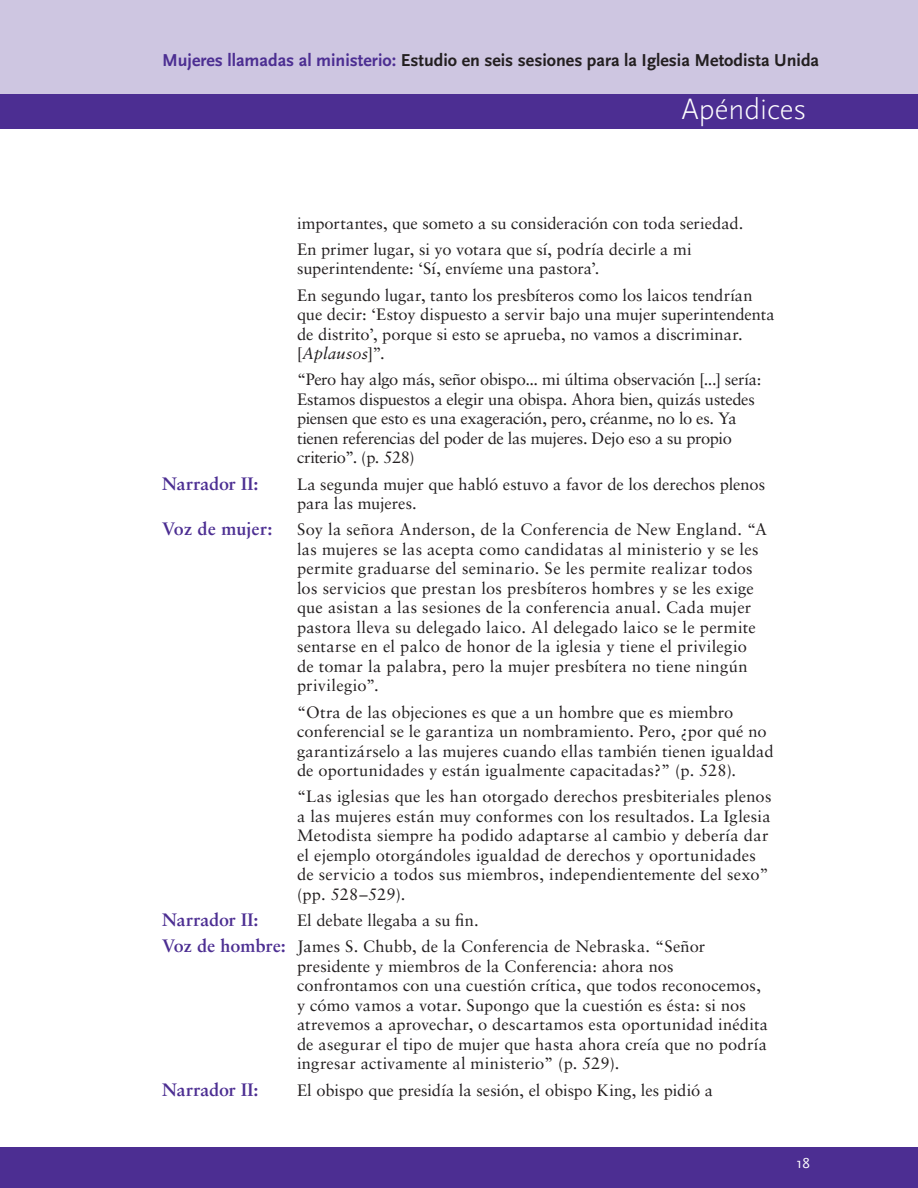
<style>
.page{position:relative;width:918px;height:1188px;background:#fff}
.page>*{position:absolute;margin:0;border:0;box-sizing:border-box;transform-origin:0 0}
.t1{font:300 30px "Scala Sans";color:#fff}
.t2{font:700 18px "Scala Sans";color:#231f20}
.Reader_s_Theatre_Tex{font:700 18px "Sabon";letter-spacing:-.005em;color:#4c2e92}
.Reader_s_Theatre_Tex-2{font:16.5px/19.5px "Sabon";letter-spacing:.01em;color:#231f20}
.Reader_s_Theatre_Tex-3{font:16.5px/19.5px "Sabon";letter-spacing:-.02em;color:#231f20}
.t3{font:15px "Scala Sans";color:#fff}
.s1{color:#4c2e92}
.s2{font-style:italic}
.s3{font-weight:700;font-size:18px;color:#4c2e92}
</style>
<div class="page">
<div style="left:0;top:94px;width:918px;height:35px;background:#4c2e92"></div>
<div style="left:0;top:0;width:918px;height:94px;background:#cec6e1"></div>
<div style="left:0;top:1148px;width:918px;height:40px;background:#4c2e92"></div>
<p class="t2" style="left:162px;top:50px;width:659px"><span class="s1">Mujeres llamadas al ministerio:</span> Estudio en seis sesiones para la Iglesia Metodista Unida</p>
<h1 class="t1" style="left:681px;top:93px;width:127px">Apéndices</h1>
<p class="Reader_s_Theatre_Tex-2" style="left:297px;top:213px;width:448px">importantes, que someto a su consideración con toda seriedad.</p>
<p class="Reader_s_Theatre_Tex-2" style="left:297px;top:239px;width:396px">En primer lugar, si yo votara que sí, podría decirle a mi superintendente: ‘Sí, envíeme una pastora’.</p>
<p class="Reader_s_Theatre_Tex-2" style="left:297px;top:285px;width:479px">En segundo lugar, tanto los presbíteros como los laicos tendrían que decir: ‘Estoy dispuesto a servir bajo una mujer superintendenta de distrito’, porque si esto se aprueba, no vamos a discriminar. [<span class="s2">Aplausos</span>]”.</p>
<p class="Reader_s_Theatre_Tex-3" style="left:297px;top:370px;width:466px">“Pero hay algo más, señor obispo... mi última observación [...] sería:<br>Estamos dispuestos a elegir una obispa. Ahora bien, quizás ustedes piensen que esto es una exageración, pero, créanme, no lo es. Ya tienen referencias del poder de las mujeres. Dejo eso a su propio criterio”. (p. 528)</p>
<p class="Reader_s_Theatre_Tex" style="left:162px;top:472px;width:98px">Narrador II:</p>
<p class="Reader_s_Theatre_Tex-2" style="left:297px;top:474px;width:470px">La segunda mujer que habló estuvo a favor de los derechos plenos para las mujeres.</p>
<p class="Reader_s_Theatre_Tex" style="left:162px;top:518px;width:112px">Voz de mujer:</p>
<p class="Reader_s_Theatre_Tex-2" style="left:297px;top:520px;width:471px">Soy la señora Anderson, de la Conferencia de New England. “A las mujeres se las acepta como candidatas al ministerio y se les permite graduarse del seminario. Se les permite realizar todos los servicios que prestan los presbíteros hombres y se les exige que asistan a las sesiones de la conferencia anual. Cada mujer pastora lleva su delegado laico. Al delegado laico se le permite sentarse en el palco de honor de la iglesia y tiene el privilegio de tomar la palabra, pero la mujer presbítera no tiene ningún privilegio”.</p>
<p class="Reader_s_Theatre_Tex-2" style="left:297px;top:702px;width:478px">“Otra de las objeciones es que a un hombre que es miembro conferencial se le garantiza un nombramiento. Pero, ¿por qué no garantizárselo a las mujeres cuando ellas también tienen igualdad de oportunidades y están igualmente capacitadas?” (p. 528).</p>
<p class="Reader_s_Theatre_Tex-2" style="left:297px;top:787px;width:476px">“Las iglesias que les han otorgado derechos presbiteriales plenos a las mujeres están muy conformes con los resultados. La Iglesia Metodista siempre ha podido adaptarse al cambio y debería dar el ejemplo otorgándoles igualdad de derechos y oportunidades de servicio a todos sus miembros, independientemente del sexo” (pp. 528–529).</p>
<p class="Reader_s_Theatre_Tex" style="left:162px;top:909px;width:98px">Narrador II:</p>
<p class="Reader_s_Theatre_Tex-2" style="left:297px;top:911px;width:183px">El debate llegaba a su fin.</p>
<p class="Reader_s_Theatre_Tex-2" style="left:297px;top:937px;width:473px;text-indent:-135px"><span class="s3">Voz de hombre:</span> James S. Chubb, de la Conferencia de Nebraska. “Señor presidente y miembros de la Conferencia: ahora nos confrontamos con una cuestión crítica, que todos reconocemos, y cómo vamos a votar. Supongo que la cuestión es ésta: si nos atrevemos a aprovechar, o descartamos esta oportunidad inédita de asegurar el tipo de mujer que hasta ahora creía que no podría ingresar activamente al ministerio” (p. 529).</p>
<p class="Reader_s_Theatre_Tex" style="left:162px;top:1078px;width:98px">Narrador II:</p>
<p class="Reader_s_Theatre_Tex-2" style="left:297px;top:1080px;width:418px">El obispo que presidía la sesión, el obispo King, les pidió a</p>
<p class="t3" style="left:797px;top:1155px;width:15px">18</p>
</div>
